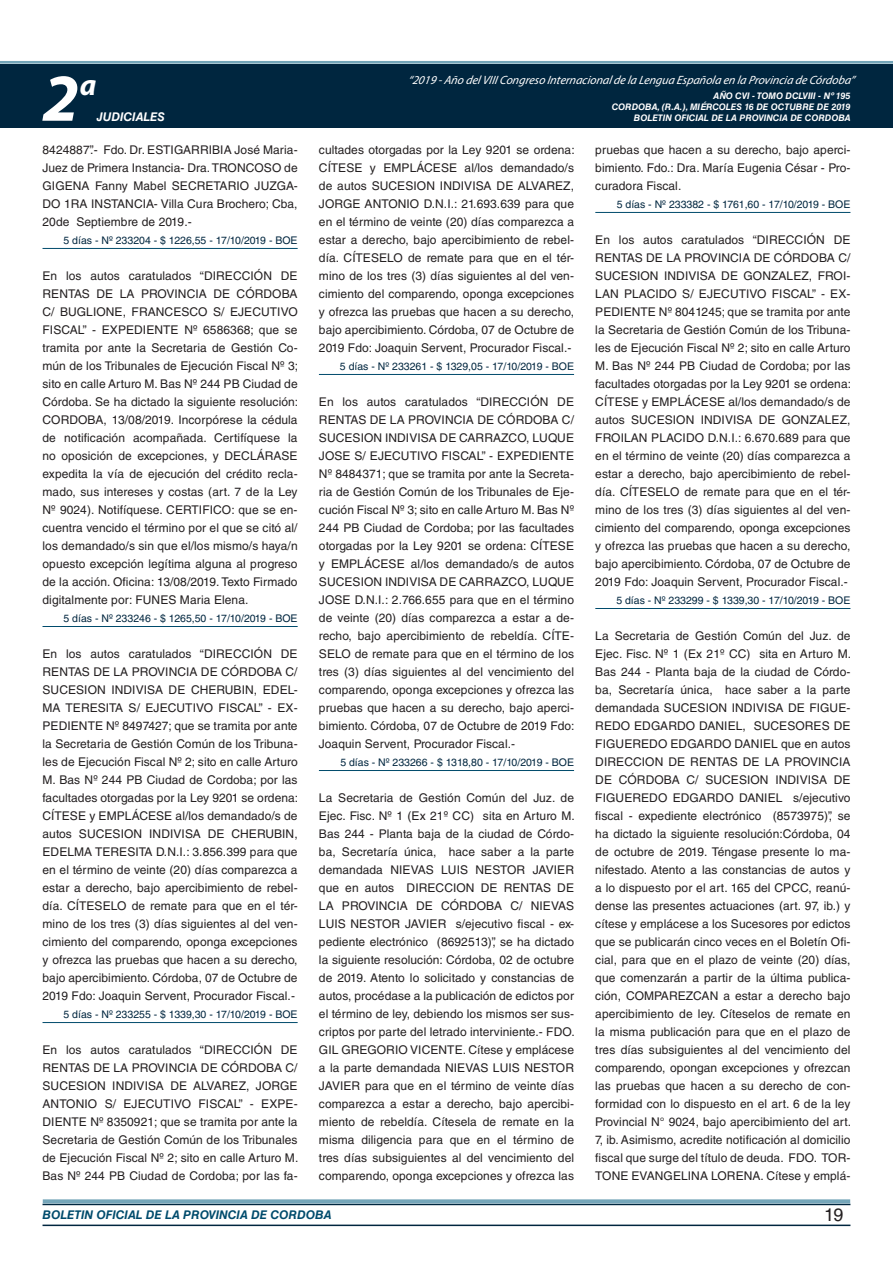
<style>
.page{position:relative;width:893px;height:1263px;background:#fff}
.page>*{position:absolute;margin:0;border:0;box-sizing:border-box;transform-origin:0 0}
.t1{font:italic 700 67.5px "Myriad Pro";color:#fff}
.t2{font:italic 700 30px "Myriad Pro";color:#fff}
.t3{font:18px "Helvetica LT Std";color:#231f20}
.t4{font:12px/18px "Helvetica LT Std";letter-spacing:.005em;color:#231f20;text-align:justify}
.t5{font:italic 12px "Myriad Pro";color:#fff}
.t6{font:italic 700 12px "Helvetica LT Std";color:#004b6c}
.t7{font:italic 700 12px "Helvetica LT Std";color:#fff}
.t8{font:10.5px "Helvetica LT Std";color:#00263f}
.t9{font:italic 700 9px/10.8px "Helvetica LT Std";color:#fff;text-align:right}
</style>
<div class="page">
<div style="left:0;top:61px;width:893px;height:6px;background:#fff;opacity:.75"></div>
<div style="left:0;top:64px;width:893px;height:64px;background:#00263f"></div>
<hr style="left:43px;top:1224px;width:807px;height:2px;background:#00263f">
<div style="left:42px;top:1198px;width:809px;height:8px;background:#fff;opacity:.75"></div>
<hr style="left:43px;top:248px;width:255px;height:1px;background:#004b6c">
<hr style="left:43px;top:626px;width:255px;height:1px;background:#004b6c">
<hr style="left:43px;top:1022px;width:255px;height:1px;background:#004b6c">
<hr style="left:319px;top:374px;width:255px;height:1px;background:#004b6c">
<hr style="left:319px;top:770px;width:255px;height:1px;background:#004b6c">
<hr style="left:595px;top:212px;width:255px;height:1px;background:#004b6c">
<hr style="left:595px;top:608px;width:255px;height:1px;background:#004b6c">
<h2 class="t2" style="left:80px;top:66px;width:18px">a</h2>
<p class="t5" style="left:408px;top:72px;width:448px">“2019 -Año delVIIICongreso Internacionalde la Lengua Esp añola en la Provincia de Córdoba”</p>
<h1 class="t1" style="left:43px;top:54px;width:38px">2</h1>
<p class="t9" style="left:612px;top:91px;width:240px">AÑO CVI - TOMO DCLVIII - Nº 195<br>CORDOBA, (R.A.), MIÉRCOLES 16 DE OCTUBRE DE 2019</p>
<p class="t7" style="left:97px;top:110px;width:70px">JUDICIALES</p>
<p class="t9" style="left:634px;top:112px;width:218px">BOLETIN OFICIAL DE LA PROVINCIA DE CORDOBA</p>
<p class="t4" style="left:43px;top:141px;width:257px">8424887”.- Fdo. Dr. ESTIGARRIBIA José Maria-Juez de Primera Instancia- Dra. TRONCOSO de GIGENA Fanny Mabel SECRETARIO JUZGA-DO 1RA INSTANCIA- Villa Cura Brochero; Cba, 20de Septiembre de 2019.-</p>
<p class="t8" style="left:64px;top:234px;width:236px">5 días - Nº 233204 - $ 1226,55 - 17/10/2019 - BOE</p>
<p class="t4" style="left:43px;top:267px;width:257px">En los autos caratulados “DIRECCIÓN DE RENTAS DE LA PROVINCIA DE CÓRDOBA C/ BUGLIONE, FRANCESCO S/ EJECUTIVO FISCAL” - EXPEDIENTE Nº 6586368; que se tramita por ante la Secretaria de Gestión Co&shy;mún de los Tribunales de Ejecución Fiscal Nº 3; sito en calle Arturo M. Bas Nº 244 PB Ciudad de Córdoba. Se ha dictado la siguiente resolución:<br>CORDOBA, 13/08/2019. Incorpórese la cédula de notificación acompañada. Certifíquese la no oposición de excepciones, y DECLÁRASE expedita la vía de ejecución del crédito recla&shy;mado, sus intereses y costas (art. 7 de la Ley Nº 9024). Notifíquese. CERTIFICO: que se en&shy;cuentra vencido el término por el que se citó al/ los demandado/s sin que el/los mismo/s haya/n opuesto excepción legítima alguna al progreso de la acción. Oficina: 13/08/2019. Texto Firmado digitalmente por: FUNES Maria Elena.</p>
<p class="t8" style="left:64px;top:612px;width:236px">5 días - Nº 233246 - $ 1265,50 - 17/10/2019 - BOE</p>
<p class="t4" style="left:43px;top:645px;width:257px">En los autos caratulados “DIRECCIÓN DE RENTAS DE LA PROVINCIA DE CÓRDOBA C/ SUCESION INDIVISA DE CHERUBIN, EDEL-MA TERESITA S/ EJECUTIVO FISCAL” - EX-PEDIENTE Nº 8497427; que se tramita por ante la Secretaria de Gestión Común de los Tribuna&shy;les de Ejecución Fiscal Nº 2; sito en calle Arturo M. Bas Nº 244 PB Ciudad de Cordoba; por las facultades otorgadas por la Ley 9201 se ordena:<br>CÍTESE y EMPLÁCESE al/los demandado/s de autos SUCESION INDIVISA DE CHERUBIN, EDELMA TERESITA D.N.I.: 3.856.399 para que en el término de veinte (20) días comparezca a estar a derecho, bajo apercibimiento de rebel&shy;día. CÍTESELO de remate para que en el tér&shy;mino de los tres (3) días siguientes al del ven&shy;cimiento del comparendo, oponga excepciones y ofrezca las pruebas que hacen a su derecho, bajo apercibimiento. Córdoba, 07 de Octubre de 2019 Fdo: Joaquin Servent, Procurador Fiscal.-</p>
<p class="t8" style="left:64px;top:1008px;width:236px">5 días - Nº 233255 - $ 1339,30 - 17/10/2019 - BOE</p>
<p class="t4" style="left:43px;top:1041px;width:257px">En los autos caratulados “DIRECCIÓN DE RENTAS DE LA PROVINCIA DE CÓRDOBA C/ SUCESION INDIVISA DE ALVAREZ, JORGE ANTONIO S/ EJECUTIVO FISCAL” - EXPE-DIENTE Nº 8350921; que se tramita por ante la Secretaria de Gestión Común de los Tribunales de Ejecución Fiscal Nº 2; sito en calle Arturo M.<br>Bas Nº 244 PB Ciudad de Cordoba; por las fa-</p>
<p class="t4" style="left:319px;top:141px;width:257px">cultades otorgadas por la Ley 9201 se ordena:<br>CÍTESE y EMPLÁCESE al/los demandado/s de autos SUCESION INDIVISA DE ALVAREZ, JORGE ANTONIO D.N.I.: 21.693.639 para que en el término de veinte (20) días comparezca a estar a derecho, bajo apercibimiento de rebel&shy;día. CÍTESELO de remate para que en el tér&shy;mino de los tres (3) días siguientes al del ven&shy;cimiento del comparendo, oponga excepciones y ofrezca las pruebas que hacen a su derecho, bajo apercibimiento. Córdoba, 07 de Octubre de 2019 Fdo: Joaquin Servent, Procurador Fiscal.-</p>
<p class="t8" style="left:340px;top:360px;width:236px">5 días - Nº 233261 - $ 1329,05 - 17/10/2019 - BOE</p>
<p class="t4" style="left:319px;top:393px;width:257px">En los autos caratulados “DIRECCIÓN DE RENTAS DE LA PROVINCIA DE CÓRDOBA C/ SUCESION INDIVISA DE CARRAZCO, LUQUE JOSE S/ EJECUTIVO FISCAL” - EXPEDIENTE Nº 8484371; que se tramita por ante la Secreta&shy;ria de Gestión Común de los Tribunales de Eje&shy;cución Fiscal Nº 3; sito en calle Arturo M. Bas Nº 244 PB Ciudad de Cordoba; por las facultades otorgadas por la Ley 9201 se ordena: CÍTESE y EMPLÁCESE al/los demandado/s de autos SUCESION INDIVISA DE CARRAZCO, LUQUE JOSE D.N.I.: 2.766.655 para que en el término de veinte (20) días comparezca a estar a de&shy;recho, bajo apercibimiento de rebeldía. CÍTE-SELO de remate para que en el término de los tres (3) días siguientes al del vencimiento del comparendo, oponga excepciones y ofrezca las pruebas que hacen a su derecho, bajo aperci&shy;bimiento. Córdoba, 07 de Octubre de 2019 Fdo:<br>Joaquin Servent, Procurador Fiscal.-</p>
<p class="t8" style="left:340px;top:756px;width:235px">5 días - Nº 233266 - $ 1318,80 - 17/10/2019 - BOE</p>
<p class="t4" style="left:319px;top:789px;width:257px">La Secretaria de Gestión Común del Juz. de Ejec. Fisc. Nº 1 (Ex 21º CC) sita en Arturo M.<br>Bas 244 - Planta baja de la ciudad de Córdo&shy;ba, Secretaría única, hace saber a la parte demandada NIEVAS LUIS NESTOR JAVIER que en autos DIRECCION DE RENTAS DE LA PROVINCIA DE CÓRDOBA C/ NIEVAS LUIS NESTOR JAVIER s/ejecutivo fiscal - ex&shy;pediente electrónico (8692513)”, se ha dictado la siguiente resolución: Córdoba, 02 de octubre de 2019. Atento lo solicitado y constancias de autos, procédase a la publicación de edictos por el término de ley, debiendo los mismos ser sus&shy;criptos por parte del letrado interviniente.- FDO.<br>GIL GREGORIO VICENTE. Cítese y emplácese a la parte demandada NIEVAS LUIS NESTOR JAVIER para que en el término de veinte días comparezca a estar a derecho, bajo apercibi&shy;miento de rebeldía. Cítesela de remate en la misma diligencia para que en el término de tres días subsiguientes al del vencimiento del comparendo, oponga excepciones y ofrezca las</p>
<p class="t4" style="left:595px;top:141px;width:257px">pruebas que hacen a su derecho, bajo aperci&shy;bimiento. Fdo.: Dra. María Eugenia César - Pro&shy;curadora Fiscal.</p>
<p class="t8" style="left:617px;top:198px;width:235px">5 días - Nº 233382 - $ 1761,60 - 17/10/2019 - BOE</p>
<p class="t4" style="left:595px;top:231px;width:257px">En los autos caratulados “DIRECCIÓN DE RENTAS DE LA PROVINCIA DE CÓRDOBA C/ SUCESION INDIVISA DE GONZALEZ, FROI-LAN PLACIDO S/ EJECUTIVO FISCAL” - EX-PEDIENTE Nº 8041245; que se tramita por ante la Secretaria de Gestión Común de los Tribuna&shy;les de Ejecución Fiscal Nº 2; sito en calle Arturo M. Bas Nº 244 PB Ciudad de Cordoba; por las facultades otorgadas por la Ley 9201 se ordena:<br>CÍTESE y EMPLÁCESE al/los demandado/s de autos SUCESION INDIVISA DE GONZALEZ, FROILAN PLACIDO D.N.I.: 6.670.689 para que en el término de veinte (20) días comparezca a estar a derecho, bajo apercibimiento de rebel&shy;día. CÍTESELO de remate para que en el tér&shy;mino de los tres (3) días siguientes al del ven&shy;cimiento del comparendo, oponga excepciones y ofrezca las pruebas que hacen a su derecho, bajo apercibimiento. Córdoba, 07 de Octubre de 2019 Fdo: Joaquin Servent, Procurador Fiscal.-</p>
<p class="t8" style="left:616px;top:594px;width:236px">5 días - Nº 233299 - $ 1339,30 - 17/10/2019 - BOE</p>
<p class="t4" style="left:595px;top:627px;width:257px">La Secretaria de Gestión Común del Juz. de Ejec. Fisc. Nº 1 (Ex 21º CC) sita en Arturo M.<br>Bas 244 - Planta baja de la ciudad de Córdo&shy;ba, Secretaría única, hace saber a la parte demandada SUCESION INDIVISA DE FIGUE-REDO EDGARDO DANIEL, SUCESORES DE FIGUEREDO EDGARDO DANIEL que en autos DIRECCION DE RENTAS DE LA PROVINCIA DE CÓRDOBA C/ SUCESION INDIVISA DE FIGUEREDO EDGARDO DANIEL s/ejecutivo fiscal - expediente electrónico (8573975)”, se ha dictado la siguiente resolución:Córdoba, 04 de octubre de 2019. Téngase presente lo ma&shy;nifestado. Atento a las constancias de autos y a lo dispuesto por el art. 165 del CPCC, reanú&shy;dense las presentes actuaciones (art. 97, ib.) y cítese y emplácese a los Sucesores por edictos que se publicarán cinco veces en el Boletín Ofi&shy;cial, para que en el plazo de veinte (20) días, que comenzarán a partir de la última publica&shy;ción, COMPAREZCAN a estar a derecho bajo apercibimiento de ley. Cíteselos de remate en la misma publicación para que en el plazo de tres días subsiguientes al del vencimiento del comparendo, opongan excepciones y ofrezcan las pruebas que hacen a su derecho de con&shy;formidad con lo dispuesto en el art. 6 de la ley Provincial N° 9024, bajo apercibimiento del art.<br>7, ib. Asimismo, acredite notificación al domicilio fiscal que surge del título de deuda. FDO. TOR-TONE EVANGELINA LORENA. Cítese y emplá-</p>
<p class="t6" style="left:43px;top:1208px;width:290px">BOLETIN OFICIAL DE LA PROVINCIA DE CORDOBA</p>
<h3 class="t3" style="left:824px;top:1204px;width:21px">19</h3>
</div>
